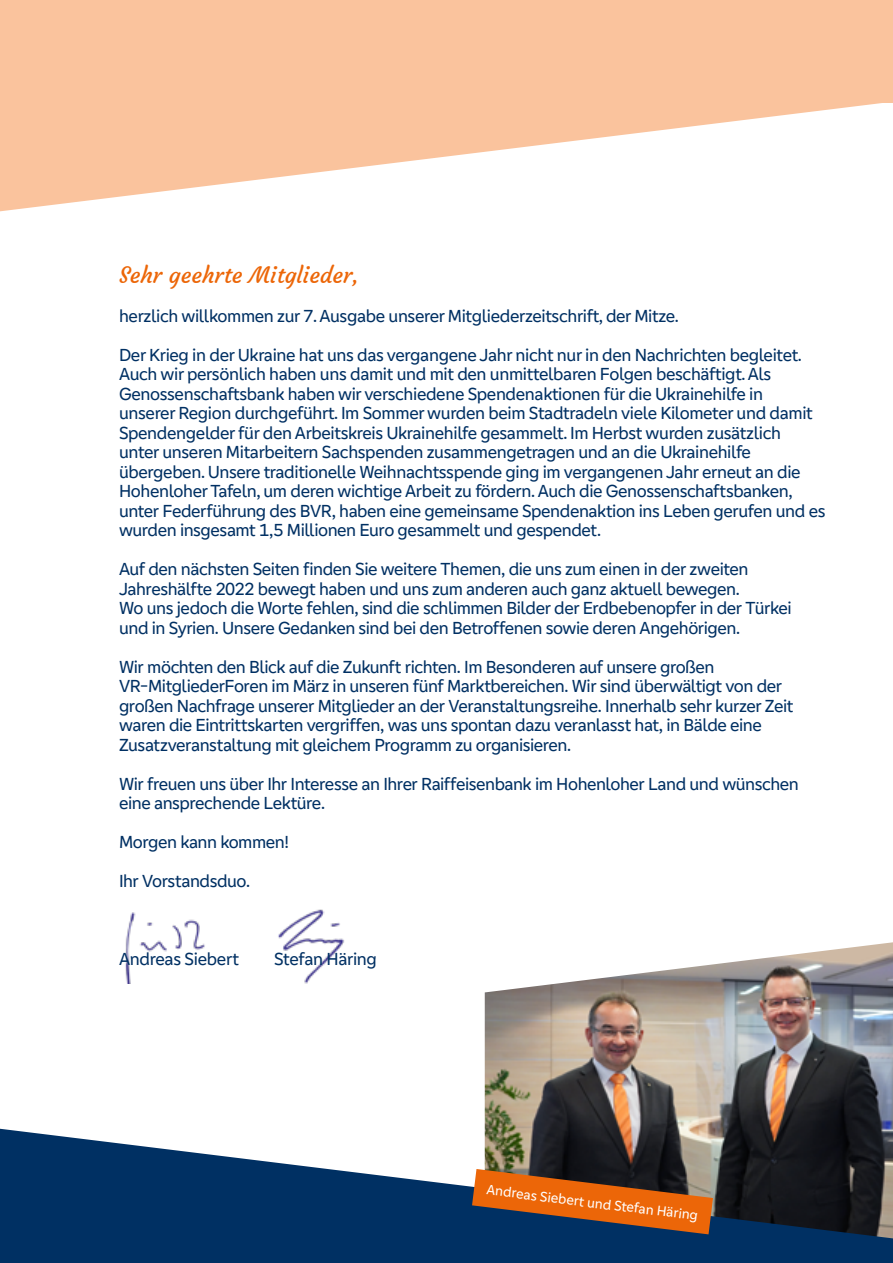
<style>
.page{position:relative;width:893px;height:1263px;background:#fff}
.page>*{position:absolute;margin:0;border:0;box-sizing:border-box;transform-origin:0 0}
.t1{font:22.5px "Courgette";color:#ec6608}
.Fließtext_Absatz{font:18px/19.5px "Genos GFG";letter-spacing:-.025em;color:#003063}
.t2{font:14.25px "Genos GFG";color:#fff}
</style>
<div class="page">
<img style="left:125px;top:912px;width:80px;height:72px">
<img style="left:278px;top:909px;width:67px;height:75px">
<img style="left:485px;top:942px;width:408px;height:187px">
<svg style="left:0;top:0;width:893px;height:211px;fill:#fac39d"></svg>
<svg style="left:0;top:1129px;width:893px;height:134px;background:#2e4b6a"></svg>
<svg style="left:472px;top:1169px;width:241px;height:65px;background:#915027"></svg>
<p class="t1" style="left:119px;top:261px;width:242px">Sehr geehrte Mitglieder,</p>
<p class="Fließtext_Absatz" style="left:119px;top:306px;width:561px">herzlich willkommen zur 7. Ausgabe unserer Mitgliederzeitschrift, der Mitze.</p>
<p class="Fließtext_Absatz" style="left:119px;top:345px;width:708px">Der Krieg in der Ukraine hat uns das vergangene Jahr nicht nur in den Nachrichten begleitet.<br>Auch wir persönlich haben uns damit und mit den unmittelbaren Folgen beschäftigt. Als Genossenschaftsbank haben wir verschiedene Spendenaktionen für die Ukrainehilfe in<br>unserer Region durchgeführt. Im Sommer wurden beim Stadtradeln viele Kilometer und damit Spendengelder für den Arbeitskreis Ukrainehilfe gesammelt. Im Herbst wurden zusätzlich unter unseren Mitarbeitern Sachspenden zusammengetragen und an die Ukrainehilfe übergeben. Unsere traditionelle Weihnachtsspende ging im vergangenen Jahr erneut an die Hohenloher Tafeln, um deren wichtige Arbeit zu fördern. Auch die Genossenschaftsbanken, unter Federführung des BVR, haben eine gemeinsame Spendenaktion ins Leben gerufen und es wurden insgesamt 1,5 Millionen Euro gesammelt und gespendet.</p>
<p class="Fließtext_Absatz" style="left:119px;top:560px;width:631px">Auf den nächsten Seiten finden Sie weitere Themen, die uns zum einen in der zweiten<br>Jahreshälfte 2022 bewegt haben und uns zum anderen auch ganz aktuell bewegen.</p>
<p class="Fließtext_Absatz" style="left:119px;top:599px;width:674px">Wo uns jedoch die Worte fehlen, sind die schlimmen Bilder der Erdbebenopfer in der Türkei und in Syrien. Unsere Gedanken sind bei den Betroffenen sowie deren Angehörigen.</p>
<p class="Fließtext_Absatz" style="left:119px;top:657px;width:676px">Wir möchten den Blick auf die Zukunft richten. Im Besonderen auf unsere großen VR-MitgliederForen im März in unseren fünf Marktbereichen. Wir sind überwältigt von der großen Nachfrage unserer Mitglieder an der Veranstaltungsreihe. Innerhalb sehr kurzer Zeit waren die Eintrittskarten vergriffen, was uns spontan dazu veranlasst hat, in Bälde eine Zusatzveranstaltung mit gleichem Programm zu organisieren.</p>
<p class="Fließtext_Absatz" style="left:119px;top:774px;width:681px">Wir freuen uns über Ihr Interesse an Ihrer Raiffeisenbank im Hohenloher Land und wünschen eine ansprechende Lektüre.</p>
<p class="Fließtext_Absatz" style="left:119px;top:833px;width:171px">Morgen kann kommen!</p>
<p class="Fließtext_Absatz" style="left:119px;top:872px;width:132px">Ihr Vorstandsduo.</p>
<p class="Fließtext_Absatz" style="left:119px;top:950px;width:121px">Andreas Siebert</p>
<p class="Fließtext_Absatz" style="left:274px;top:950px;width:104px">Stefan Häring</p>
<p class="t2" style="left:488px;top:1181px;width:214px;rotate:7deg">Andreas Siebert und Stefan Häring</p>
</div>
